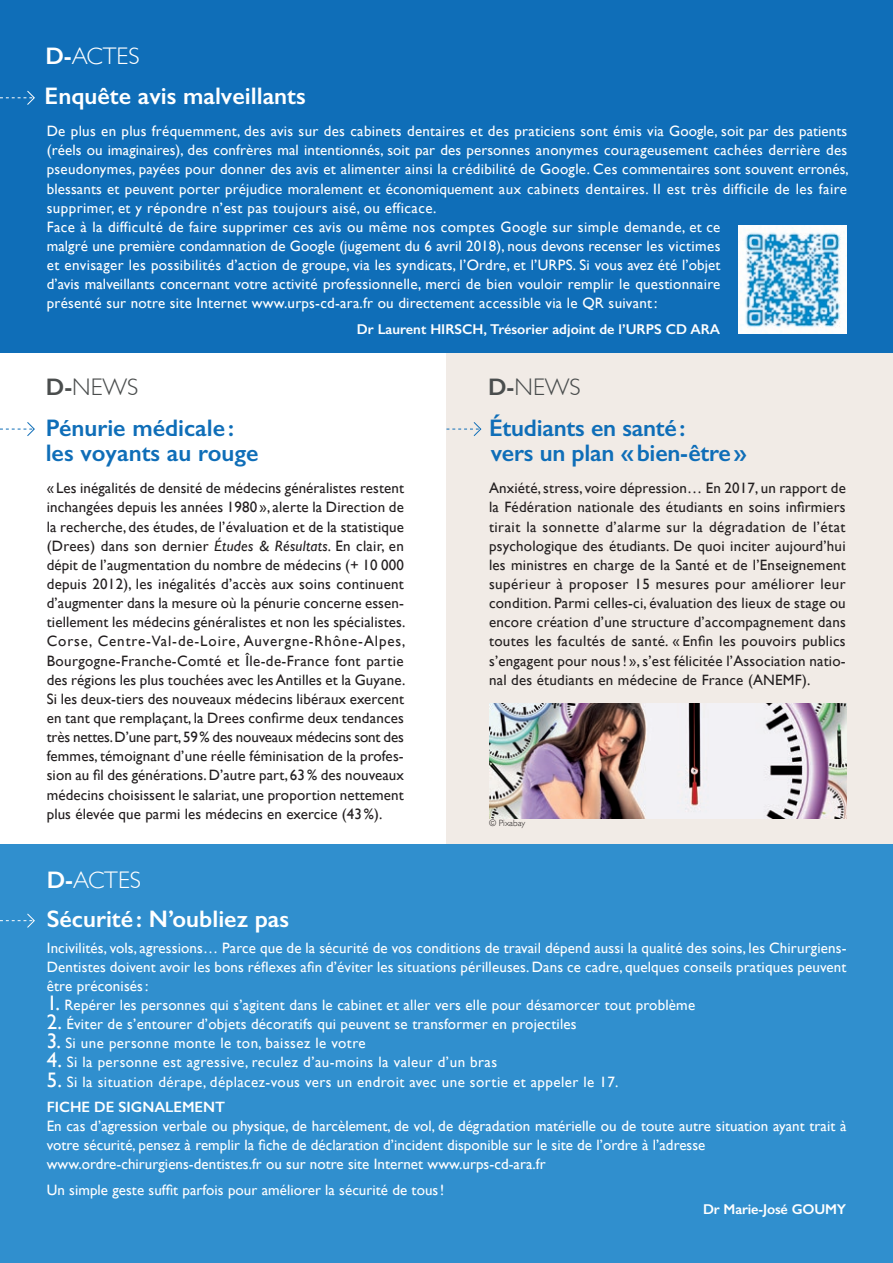
<style>
.page{position:relative;width:893px;height:1263px;background:#fff}
.page>*{position:absolute;margin:0;border:0;box-sizing:border-box;transform-origin:0 0}
.t1{font:600 24px/25.5px "Gill Sans";letter-spacing:-.01em;color:#0f6eb8}
.t2{font:600 24px "Gill Sans";color:#fff}
.t3{font:300 24px "Gill Sans";color:#fff}
.t4{font:300 24px "Gill Sans";color:#4a4d4d}
.t5{font:15px/19.2px "Gill Sans";letter-spacing:.015em;color:#fff}
.t6{font:15px/19.2px "Gill Sans";letter-spacing:.01em;color:#231f20;text-align:justify}
.t7{font:600 14.25px "Gill Sans";color:#fff}
.t8{font:300 9px "Gill Sans";color:#231f20}
.s1{font-weight:600}
.s2{font-style:italic}
.s3{font-size:21px}
</style>
<div class="page">
<div style="left:446px;top:353px;width:447px;height:491px;background:#f1ebe6"></div>
<div style="left:0;top:844px;width:893px;height:419px;background:#308fce"></div>
<div style="left:0;top:0;width:893px;height:353px;background:#0f6eb8"></div>
<svg style="left:446px;top:422px;width:36px;height:14px"></svg>
<svg style="left:0;top:422px;width:35px;height:14px"></svg>
<img style="left:489px;top:704px;width:357px;height:115px">
<svg style="left:0;top:913px;width:35px;height:15px"></svg>
<svg style="left:0;top:90px;width:35px;height:15px"></svg>
<img style="left:738px;top:226px;width:108px;height:108px">
<h1 class="t3" style="left:45px;top:37px;width:96px"><span class="s1">D-</span>ACTES</h1>
<h1 class="t2" style="left:45px;top:82px;width:263px">Enquête avis malveillants</h1>
<p class="t5" style="left:47px;top:121px;width:804px">De plus en plus fréquemment, des avis sur des cabinets dentaires et des praticiens sont émis via Google, soit par des patients (réels ou imaginaires), des confrères mal intentionnés, soit par des personnes anonymes courageusement cachées derrière des pseudonymes, payées pour donner des avis et alimenter ainsi la crédibilité de Google. Ces commentaires sont souvent erronés, blessants et peuvent porter préjudice moralement et économiquement aux cabinets dentaires. Il est très difficile de les faire supprimer, et y répondre n’est pas toujours aisé, ou efficace.</p>
<p class="t5" style="left:47px;top:217px;width:675px;text-align:justify">Face à la difficulté de faire supprimer ces avis ou même nos comptes Google sur simple demande, et ce malgré une première condamnation de Google (jugement du 6 avril 2018), nous devons recenser les victimes et envisager les possibilités d’action de groupe, via les syndicats, l’Ordre, et l’URPS. Si vous avez été l’objet d’avis malveillants concernant votre activité professionnelle, merci de bien vouloir remplir le questionnaire présenté sur notre site Internet www.urps-cd-ara.fr ou directement accessible via le QR suivant:</p>
<p class="t7" style="left:357px;top:320px;width:365px">Dr Laurent HIRSCH, Trésorier adjoint de l’URPS CD ARA</p>
<h1 class="t4" style="left:46px;top:368px;width:94px"><span class="s1">D-</span>NEWS</h1>
<h1 class="t4" style="left:488px;top:368px;width:94px"><span class="s1">D-</span>NEWS</h1>
<h1 class="t1" style="left:46px;top:415px;width:214px">Pénurie médicale: les voyants au rouge</h1>
<p class="t6" style="left:47px;top:478px;width:360px;text-align:left">« Les inégalités de densité de médecins généralistes restent inchangées depuis les années 1980 », alerte la Direction de la recherche, des études, de l’évaluation et de la statistique (Drees) dans son dernier <span class="s2">Études &amp; Résultats</span>. En clair, en dépit de l’augmentation du nombre de médecins (+ 10 000 depuis 2012), les inégalités d’accès aux soins continuent d’augmenter dans la mesure où la pénurie concerne essen&shy;tiellement les médecins généralistes et non les spécialistes.<br>Corse, Centre-Val-de-Loire, Auvergne-Rhône-Alpes, Bourgogne-Franche-Comté et Île-de-France font partie des régions les plus touchées avec les Antilles et la Guyane.<br>Si les deux-tiers des nouveaux médecins libéraux exercent en tant que remplaçant, la Drees confirme deux tendances très nettes. D’une part, 59% des nouveaux médecins sont des femmes, témoignant d’une réelle féminisation de la profes&shy;sion au fil des générations. D’autre part, 63% des nouveaux médecins choisissent le salariat, une proportion nettement plus élevée que parmi les médecins en exercice (43%).</p>
<h1 class="t3" style="left:47px;top:861px;width:96px"><span class="s1">D-</span>ACTES</h1>
<h1 class="t1" style="left:489px;top:415px;width:259px">Étudiants en santé:<br>vers un plan «bien-être»</h1>
<p class="t6" style="left:489px;top:478px;width:358px">Anxiété, stress, voire dépression… En 2017, un rapport de la Fédération nationale des étudiants en soins infirmiers tirait la sonnette d’alarme sur la dégradation de l’état psychologique des étudiants. De quoi inciter aujourd’hui les ministres en charge de la Santé et de l’Enseignement supérieur à proposer 15 mesures pour améliorer leur condition. Parmi celles-ci, évaluation des lieux de stage ou encore création d’une structure d’accompagnement dans toutes les facultés de santé. « Enfin les pouvoirs publics s’engagent pour nous! », s’est félicitée l’Association natio&shy;nal des étudiants en médecine de France (ANEMF).</p>
<p class="t8" style="left:489px;top:816px;width:38px">© Pixabay</p>
<h1 class="t2" style="left:47px;top:904px;width:244px">Sécurité: N’oubliez pas</h1>
<p class="t5" style="left:47px;top:938px;width:801px;text-align:justify">Incivilités, vols, agressions… Parce que de la sécurité de vos conditions de travail dépend aussi la qualité des soins, les Chirurgiens-Dentistes doivent avoir les bons réflexes afin d’éviter les situations périlleuses. Dans ce cadre, quelques conseils pratiques peuvent être préconisés:</p>
<p class="t5" style="left:47px;top:995px;width:650px"><span class="s3">1.</span> Repérer les personnes qui s’agitent dans le cabinet et aller vers elle pour désamorcer tout problème</p>
<p class="t5" style="left:47px;top:1014px;width:531px"><span class="s3">2.</span> Éviter de s’entourer d’objets décoratifs qui peuvent se transformer en projectiles</p>
<p class="t5" style="left:47px;top:1033px;width:320px"><span class="s3">3.</span> Si une personne monte le ton, baissez le votre</p>
<p class="t5" style="left:47px;top:1052px;width:452px"><span class="s3">4.</span> Si la personne est agressive, reculez d’au-moins la valeur d’un bras</p>
<p class="t5" style="left:47px;top:1068px;width:573px;line-height:25.5px"><span class="s3">5.</span> Si la situation dérape, déplacez-vous vers un endroit avec une sortie et appeler le 17.<br><span class="s1">FICHE DE SIGNALEMENT</span></p>
<p class="t5" style="left:47px;top:1116px;width:801px">En cas d’agression verbale ou physique, de harcèlement, de vol, de dégradation matérielle ou de toute autre situation ayant trait à votre sécurité, pensez à remplir la fiche de déclaration d’incident disponible sur le site de l’ordre à l’adresse www.ordre-chirurgiens-dentistes.fr ou sur notre site Internet www.urps-cd-ara.fr</p>
<p class="t5" style="left:47px;top:1180px;width:399px">Un simple geste suffit parfois pour améliorer la sécurité de tous!</p>
<p class="t7" style="left:703px;top:1200px;width:145px">Dr Marie-José GOUMY</p>
</div>
